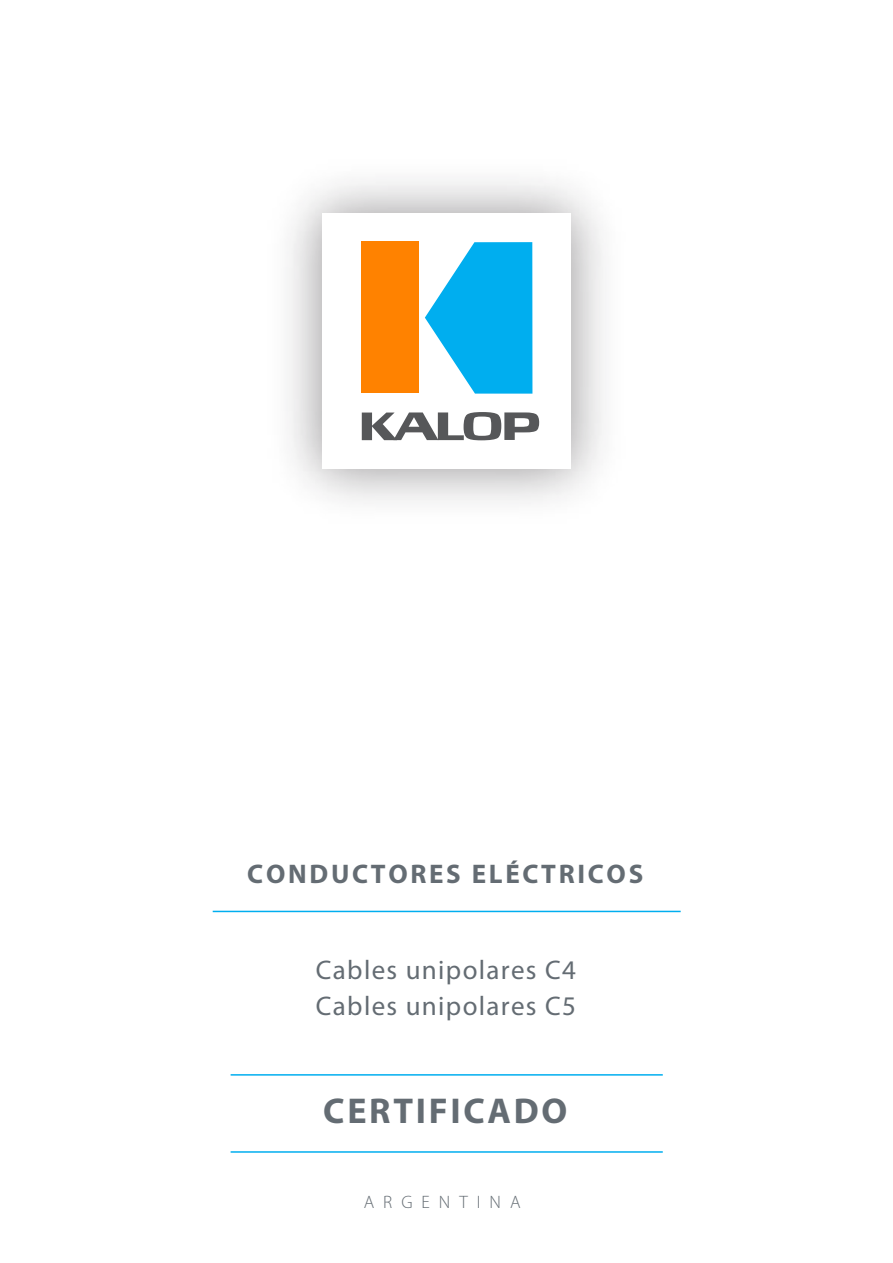
<style>
.page{position:relative;width:893px;height:1263px;background:#fff}
.page>*{position:absolute;margin:0;border:0;box-sizing:border-box;transform-origin:0 0}
.t1{font:700 36px "Myriad Pro";letter-spacing:.075em;color:#646c73}
.t2{font:27px/36px "Myriad Pro";letter-spacing:.05em;color:#646c73}
.t3{font:700 27px "Myriad Pro";letter-spacing:.1em;color:#646c73}
.t4{font:300 18px "Myriad Pro";letter-spacing:.5em;color:#646c73}
</style>
<div class="page">
<hr style="left:213px;top:911px;width:467px;height:1px;background:#00aeef">
<hr style="left:230px;top:1074px;width:432px;height:2px;background:#00aeef">
<hr style="left:230px;top:1151px;width:432px;height:2px;background:#00aeef">
<div style="left:362px;top:242px;width:57px;height:151px;background:#ff8200"></div>
<svg style="left:425px;top:242px;width:107px;height:152px"></svg>
<svg style="left:362px;top:412px;width:177px;height:28px"></svg>
<p class="t3" style="left:247px;top:859px;width:397px">CONDUCTORES ELÉCTRICOS</p>
<p class="t2" style="left:316px;top:952px;width:261px">Cables unipolares C4<br>Cables unipolares C5</p>
<h1 class="t1" style="left:323px;top:1091px;width:246px">CERTIFICADO</h1>
<p class="t4" style="left:363px;top:1192px;width:158px">ARGENTINA</p>
</div>
